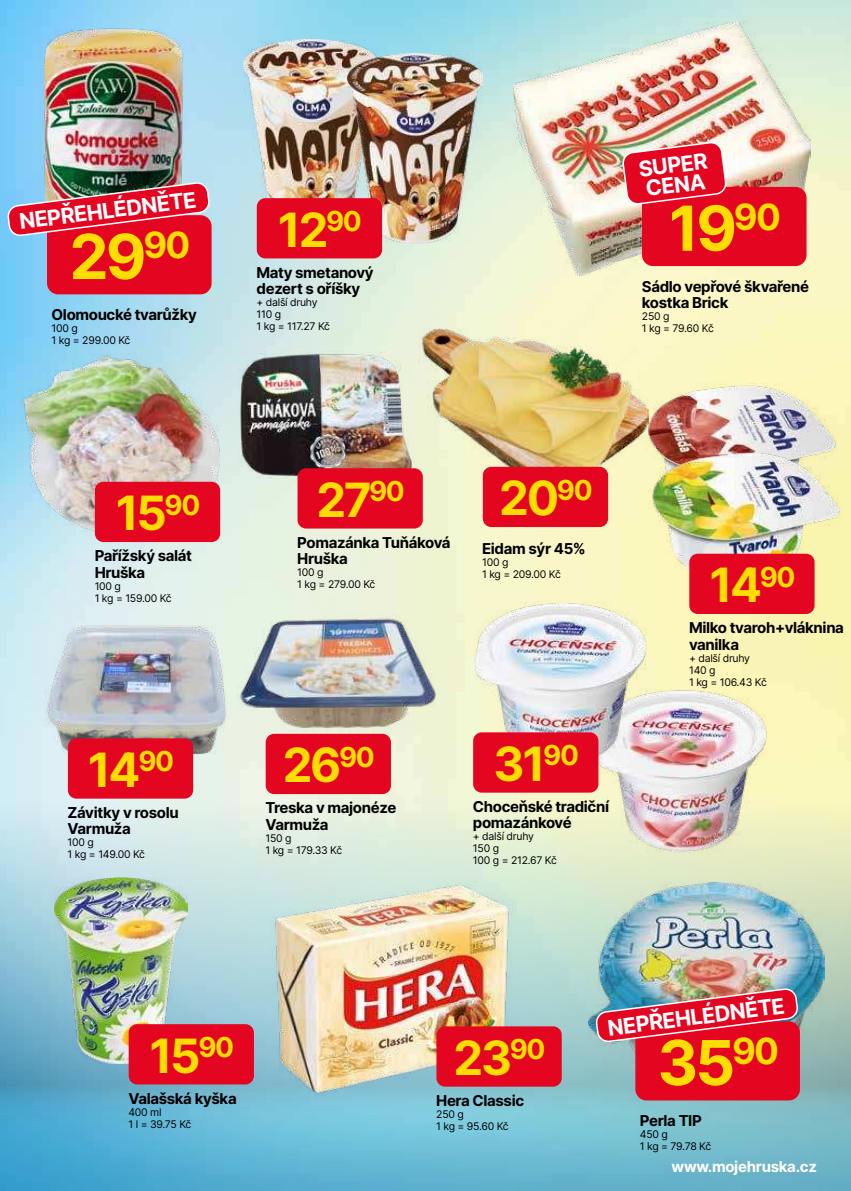
<style>
.page{position:relative;width:851px;height:1191px;background:#fff}
.page>*{position:absolute;margin:0;border:0;box-sizing:border-box;transform-origin:0 0}
.t1{font:700 62.1px "Inter";color:#fd0}
.t2{font:700 47.25px "Inter";letter-spacing:-.05em;color:#fd0}
.t3{font:700 21.6px/20px "Inter";color:#fff}
.t4{font:700 15px/16.5px "Inter";letter-spacing:-.025em;color:#000}
.t5{font:700 15px "Inter";letter-spacing:-.02em;color:#fff}
.t6{font:10.5px/12px "Inter";letter-spacing:-.025em;color:#000}
</style>
<div class="page">
<img style="left:0;top:0;width:850px;height:759px">
<img style="left:0;top:759px;width:850px;height:432px">
<img style="left:31px;top:13px;width:165px;height:232px">
<img style="left:513px;top:21px;width:297px;height:255px">
<div style="left:47px;top:215px;width:164px;height:79px;background:#e40521;border-radius:11px"></div>
<img style="left:8px;top:182px;width:201px;height:54px">
<div style="left:642px;top:187px;width:164px;height:79px;background:#e40521;border-radius:11px"></div>
<svg style="left:622px;top:142px;width:104px;height:62px"></svg>
<img style="left:54px;top:877px;width:133px;height:186px">
<img style="left:644px;top:382px;width:193px;height:131px">
<img style="left:648px;top:449px;width:193px;height:131px">
<div style="left:689px;top:553px;width:125px;height:61px;background:#e40521;border-radius:9px"></div>
<div style="left:129px;top:1024px;width:125px;height:60px;background:#e40521;border-radius:9px"></div>
<img style="left:270px;top:864px;width:243px;height:248px">
<div style="left:436px;top:1026px;width:125px;height:60px;background:#e40521;border-radius:9px"></div>
<img style="left:588px;top:882px;width:236px;height:207px">
<div style="left:635px;top:1021px;width:164px;height:79px;background:#e40521;border-radius:11px"></div>
<img style="left:596px;top:988px;width:202px;height:54px">
<img style="left:594px;top:688px;width:174px;height:164px">
<img style="left:474px;top:601px;width:174px;height:163px">
<div style="left:473px;top:732px;width:125px;height:60px;background:#e40521;border-radius:9px"></div>
<img style="left:419px;top:328px;width:229px;height:158px">
<div style="left:482px;top:467px;width:126px;height:60px;background:#e40521;border-radius:9px"></div>
<img style="left:20px;top:354px;width:203px;height:183px">
<img style="left:238px;top:351px;width:177px;height:126px">
<div style="left:95px;top:482px;width:125px;height:60px;background:#e40521;border-radius:9px"></div>
<div style="left:297px;top:468px;width:126px;height:60px;background:#e40521;border-radius:9px"></div>
<img style="left:35px;top:616px;width:203px;height:152px">
<img style="left:236px;top:613px;width:203px;height:120px">
<div style="left:68px;top:738px;width:125px;height:60px;background:#e40521;border-radius:9px"></div>
<div style="left:265px;top:734px;width:126px;height:60px;background:#e40521;border-radius:9px"></div>
<img style="left:243px;top:39px;width:135px;height:191px">
<img style="left:347px;top:53px;width:135px;height:191px">
<div style="left:257px;top:198px;width:125px;height:60px;background:#e40521;border-radius:9px"></div>
<h3 class="t3" style="left:18px;top:211px;width:180px;rotate:-7deg">NEPŘEHLÉDNĚTE</h3>
<h1 class="t1" style="left:69px;top:221px;width:122px">29<sup>90</sup></h1>
<p class="t4" style="left:52px;top:306px;width:147px">Olomoucké tvarůžky</p>
<p class="t6" style="left:52px;top:323px;width:80px">100 g<br>1 kg = 299.00 Kč</p>
<h2 class="t2" style="left:278px;top:203px;width:85px">12<sup>90</sup></h2>
<p class="t4" style="left:256px;top:263px;width:119px">Maty smetanový dezert s oříšky</p>
<p class="t6" style="left:256px;top:297px;width:75px">+ další druhy<br>110 g<br>1 kg = 117.27 Kč</p>
<h3 class="t3" style="left:637px;top:159px;width:71px;rotate:-7deg">SUPER<br>CENA</h3>
<h1 class="t1" style="left:668px;top:193px;width:114px">19<sup>90</sup></h1>
<p class="t4" style="left:641px;top:278px;width:169px">Sádlo vepřové škvařené kostka Brick</p>
<p class="t6" style="left:641px;top:311px;width:73px">250 g<br>1 kg = 79.60 Kč</p>
<h2 class="t2" style="left:116px;top:479px;width:86px">15<sup>90</sup></h2>
<p class="t4" style="left:95px;top:547px;width:99px">Pařížský salát<br>Hruška</p>
<p class="t6" style="left:95px;top:581px;width:79px">100 g<br>1 kg = 159.00 Kč</p>
<h2 class="t2" style="left:88px;top:743px;width:88px">14<sup>90</sup></h2>
<p class="t4" style="left:68px;top:803px;width:113px">Závitky v rosolu<br>Varmuža</p>
<p class="t6" style="left:68px;top:837px;width:79px">100 g<br>1 kg = 149.00 Kč</p>
<h2 class="t2" style="left:316px;top:473px;width:90px">27<sup>90</sup></h2>
<p class="t4" style="left:297px;top:533px;width:155px">Pomazánka Tuňáková<br>Hruška</p>
<p class="t6" style="left:297px;top:567px;width:80px">100 g<br>1 kg = 279.00 Kč</p>
<h2 class="t2" style="left:499px;top:471px;width:95px">20<sup>90</sup></h2>
<p class="t4" style="left:482px;top:539px;width:105px">Eidam sýr 45%</p>
<p class="t6" style="left:482px;top:556px;width:80px">100 g<br>1 kg = 209.00 Kč</p>
<h2 class="t2" style="left:283px;top:738px;width:93px">26<sup>90</sup></h2>
<p class="t4" style="left:265px;top:799px;width:132px">Treska v majonéze<br>Varmuža</p>
<p class="t6" style="left:265px;top:832px;width:78px">150 g<br>1 kg = 179.33 Kč</p>
<h2 class="t2" style="left:493px;top:737px;width:87px">31<sup>90</sup></h2>
<p class="t4" style="left:473px;top:797px;width:138px">Choceňské tradiční pomazánkové</p>
<p class="t6" style="left:473px;top:831px;width:85px">+ další druhy<br>150 g<br>100 g = 212.67 Kč</p>
<h2 class="t2" style="left:709px;top:558px;width:88px">14<sup>90</sup></h2>
<p class="t4" style="left:689px;top:619px;width:156px">Milko tvaroh+vláknina vanilka</p>
<p class="t6" style="left:689px;top:652px;width:79px">+ další druhy<br>140 g<br>1 kg = 106.43 Kč</p>
<h2 class="t2" style="left:149px;top:1021px;width:86px">15<sup>90</sup></h2>
<p class="t4" style="left:128px;top:1089px;width:110px">Valašská kyška</p>
<p class="t6" style="left:128px;top:1105px;width:64px">400 ml<br>1 l = 39.75 Kč</p>
<h3 class="t3" style="left:606px;top:1017px;width:180px;rotate:-7deg">NEPŘEHLÉDNĚTE</h3>
<h1 class="t1" style="left:657px;top:1017px;width:123px">35<sup>90</sup></h1>
<h2 class="t2" style="left:453px;top:1031px;width:93px">23<sup>90</sup></h2>
<p class="t4" style="left:436px;top:1091px;width:89px">Hera Classic</p>
<p class="t6" style="left:436px;top:1108px;width:74px">250 g<br>1 kg = 95.60 Kč</p>
<p class="t4" style="left:639px;top:1112px;width:63px">Perla TIP</p>
<p class="t6" style="left:639px;top:1129px;width:73px">450 g<br>1 kg = 79.78 Kč</p>
<p class="t5" style="left:671px;top:1155px;width:147px">www.mojehruska.cz</p>
</div>
